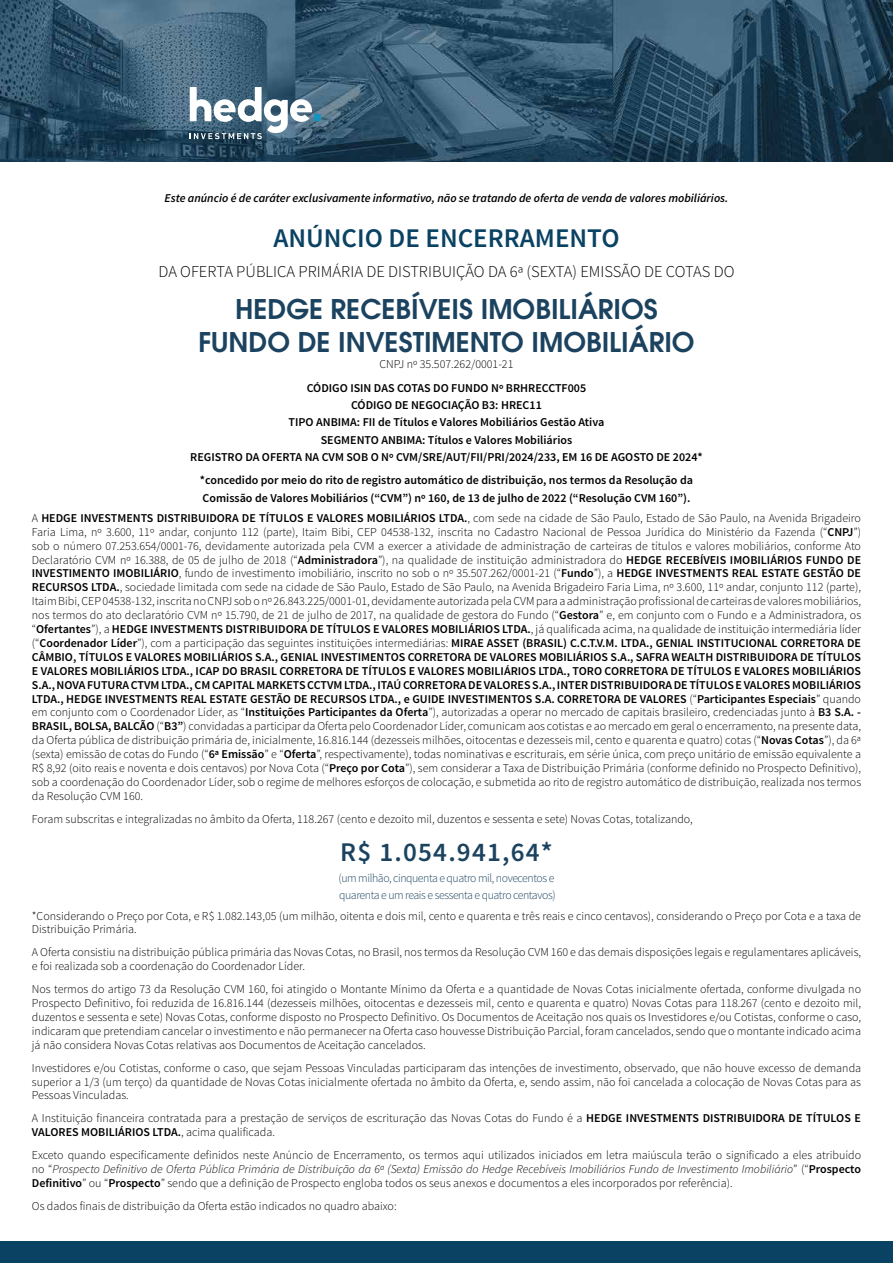
<style>
.page{position:relative;width:893px;height:1263px;background:#fff}
.page>*{position:absolute;margin:0;border:0;box-sizing:border-box;transform-origin:0 0}
.t1{font:600 27px/32.8px "ITC Avant Garde Pro";color:#1b4360;text-align:center}
.t2{font:600 27px "Source Sans Pro";color:#0a4263}
.t3{font:600 27px "Source Sans Pro";letter-spacing:.045em;color:#1b4360}
.t4{font:300 16.5px "Source Sans Pro";color:#000}
.t5{font:300 12px/14px "Source Sans Pro";color:#000;text-align:justify}
.t6{font:600 12px/17.2px "Source Sans Pro";color:#000;text-align:center}
.t7{font:italic 600 12px "Source Sans Pro";color:#000}
.t8{font:300 12px/17px "Source Sans Pro";letter-spacing:-.035em;color:#1b4360}
.s1{font-weight:600}
.s2{font-style:italic}
</style>
<div class="page">
<img style="left:0;top:0;width:893px;height:162px">
<div style="left:0;top:1242px;width:893px;height:21px;background:#0a4263"></div>
<div style="left:314px;top:114px;width:7px;height:7px;background:#1493be"></div>
<svg style="left:190px;top:87px;width:122px;height:52px"></svg>
<p class="t7" style="left:165px;top:191px;width:565px">Este anúncio é de caráter exclusivamente informativo, não se tratando de oferta de venda de valores mobiliários.</p>
<h1 class="t2" style="left:273px;top:221px;width:348px">ANÚNCIO DE ENCERRAMENTO</h1>
<h2 class="t4" style="left:159px;top:261px;width:577px">DA OFERTA PÚBLICA PRIMÁRIA DE DISTRIBUIÇÃO DA 6ª (SEXTA) EMISSÃO DE COTAS DO</h2>
<h1 class="t1" style="left:198px;top:292px;width:498px">HEDGE RECEBÍVEIS IMOBILIÁRIOS<br>FUNDO DE INVESTIMENTO IMOBILIÁRIO</h1>
<p class="t5" style="left:379px;top:358px;width:135px">CNPJ nº 35.507.262/0001-21</p>
<p class="t6" style="left:190px;top:380px;width:514px">CÓDIGO ISIN DAS COTAS DO FUNDO Nº BRHRECCTF005<br>CÓDIGO DE NEGOCIAÇÃO B3: HREC11<br>TIPO ANBIMA: FII de Títulos e Valores Mobiliários Gestão Ativa<br>SEGMENTO ANBIMA: Títulos e Valores Mobiliários<br>REGISTRO DA OFERTA NA CVM SOB O Nº CVM/SRE/AUT/FII/PRI/2024/233, EM 16 DE AGOSTO DE 2024*</p>
<p class="t6" style="left:200px;top:472px;width:495px;text-align:left">*concedido por meio do rito de registro automático de distribuição, nos termos da Resolução da<br>Comissão de Valores Mobiliários (“CVM”) nº 160, de 13 de julho de 2022 (“Resolução CVM 160”).</p>
<p class="t5" style="left:32px;top:511px;width:831px">A <span class="s1">HEDGE INVESTMENTS DISTRIBUIDORA DE TÍTULOS E VALORES MOBILIÁRIOS LTDA.</span>, com sede na cidade de São Paulo, Estado de São Paulo, na Avenida Brigadeiro Faria Lima, nº 3.600, 11º andar, conjunto 112 (parte), Itaim Bibi, CEP 04538-132, inscrita no Cadastro Nacional de Pessoa Jurídica do Ministério da Fazenda (“<span class="s1">CNPJ</span>”) sob o número 07.253.654/0001-76, devidamente autorizada pela CVM a exercer a atividade de administração de carteiras de títulos e valores mobiliários, conforme Ato Declaratório CVM nº 16.388, de 05 de julho de 2018 (“<span class="s1">Administradora</span>”), na qualidade de instituição administradora do <span class="s1">HEDGE RECEBÍVEIS IMOBILIÁRIOS FUNDO DE INVESTIMENTO IMOBILIÁRIO</span>, fundo de investimento imobiliário, inscrito no sob o nº 35.507.262/0001-21 (“<span class="s1">Fundo</span>”), a <span class="s1">HEDGE INVESTMENTS REAL ESTATE GESTÃO DE RECURSOS LTDA.</span>, sociedade limitada com sede na cidade de São Paulo, Estado de São Paulo, na Avenida Brigadeiro Faria Lima, nº 3.600, 11º andar, conjunto 112 (parte), Itaim Bibi, CEP 04538-132, inscrita no CNPJ sob o nº 26.843.225/0001-01, devidamente autorizada pela CVM para a administração profissional de carteiras de valores mobiliários, nos termos do ato declaratório CVM nº 15.790, de 21 de julho de 2017, na qualidade de gestora do Fundo (“<span class="s1">Gestora</span>” e, em conjunto com o Fundo e a Administradora, os “<span class="s1">Ofertantes</span>”), a <span class="s1">HEDGE INVESTMENTS DISTRIBUIDORA DE TÍTULOS E VALORES MOBILIÁRIOS LTDA.</span>, já qualificada acima, na qualidade de instituição intermediária líder (“<span class="s1">Coordenador Líder</span>”), com a participação das seguintes instituições intermediárias: <span class="s1">MIRAE ASSET (BRASIL) C.C.T.V.M. LTDA., GENIAL INSTITUCIONAL CORRETORA DE CÂMBIO, TÍTULOS E VALORES MOBILIÁRIOS S.A., GENIAL INVESTIMENTOS CORRETORA DE VALORES MOBILIÁRIOS S.A., SAFRA WEALTH DISTRIBUIDORA DE TÍTULOS E VALORES MOBILIÁRIOS LTDA., ICAP DO BRASIL CORRETORA DE TÍTULOS E VALORES MOBILIÁRIOS LTDA., TORO CORRETORA DE TÍTULOS E VALORES MOBILIÁRIOS S.A., NOVA FUTURA CTVM LTDA., CM CAPITAL MARKETS CCTVM LTDA., ITAÚ CORRETORA DE VALORES S.A., INTER DISTRIBUIDORA DE TÍTULOS E VALORES MOBILIÁRIOS LTDA., HEDGE INVESTMENTS REAL ESTATE GESTÃO DE RECURSOS LTDA., e GUIDE INVESTIMENTOS S.A. CORRETORA DE VALORES</span> (“<span class="s1">Participantes Especiais</span>” quando em conjunto com o Coordenador Líder, as “<span class="s1">Instituições Participantes da Oferta</span>”), autorizadas a operar no mercado de capitais brasileiro, credenciadas junto à <span class="s1">B3 S.A. - BRASIL, BOLSA, BALCÃO</span> (“<span class="s1">B3”</span>) convidadas a participar da Oferta pelo Coordenador Líder, comunicam aos cotistas e ao mercado em geral o encerramento, na presente data, da Oferta pública de distribuição primária de, inicialmente, 16.816.144 (dezesseis milhões, oitocentas e dezesseis mil, cento e quarenta e quatro) cotas (“<span class="s1">Novas Cotas</span>”), da 6ª (sexta) emissão de cotas do Fundo (“<span class="s1">6ª Emissão</span>” e “<span class="s1">Oferta</span>”, respectivamente), todas nominativas e escriturais, em série única, com preço unitário de emissão equivalente a R$ 8,92 (oito reais e noventa e dois centavos) por Nova Cota (“<span class="s1">Preço por Cota</span>”), sem considerar a Taxa de Distribuição Primária (conforme definido no Prospecto Definitivo), sob a coordenação do Coordenador Líder, sob o regime de melhores esforços de colocação, e submetida ao rito de registro automático de distribuição, realizada nos termos da Resolução CVM 160.</p>
<p class="t5" style="left:32px;top:812px;width:662px">Foram subscritas e integralizadas no âmbito da Oferta, 118.267 (cento e dezoito mil, duzentos e sessenta e sete) Novas Cotas, totalizando,</p>
<h1 class="t3" style="left:340px;top:835px;width:214px">R$ 1.054.941,64*</h1>
<p class="t8" style="left:339px;top:870px;width:219px">(um milhão, cinquenta e quatro mil, novecentos e quarenta e um reais e sessenta e quatro centavos)</p>
<p class="t5" style="left:32px;top:909px;width:831px">*Considerando o Preço por Cota, e R$ 1.082.143,05 (um milhão, oitenta e dois mil, cento e quarenta e três reais e cinco centavos), considerando o Preço por Cota e a taxa de<br>Distribuição Primária.</p>
<p class="t5" style="left:32px;top:945px;width:831px">A Oferta consistiu na distribuição pública primária das Novas Cotas, no Brasil, nos termos da Resolução CVM 160 e das demais disposições legais e regulamentares aplicáveis, e foi realizada sob a coordenação do Coordenador Líder.</p>
<p class="t5" style="left:32px;top:982px;width:831px">Nos termos do artigo 73 da Resolução CVM 160, foi atingido o Montante Mínimo da Oferta e a quantidade de Novas Cotas inicialmente ofertada, conforme divulgada no Prospecto Definitivo, foi reduzida de 16.816.144 (dezesseis milhões, oitocentas e dezesseis mil, cento e quarenta e quatro) Novas Cotas para 118.267 (cento e dezoito mil, duzentos e sessenta e sete) Novas Cotas, conforme disposto no Prospecto Definitivo. Os Documentos de Aceitação nos quais os Investidores e/ou Cotistas, conforme o caso, indicaram que pretendiam cancelar o investimento e não permanecer na Oferta caso houvesse Distribuição Parcial, foram cancelados, sendo que o montante indicado acima já não considera Novas Cotas relativas aos Documentos de Aceitação cancelados.</p>
<p class="t5" style="left:32px;top:1061px;width:831px">Investidores e/ou Cotistas, conforme o caso, que sejam Pessoas Vinculadas participaram das intenções de investimento, observado, que não houve excesso de demanda superior a 1/3 (um terço) da quantidade de Novas Cotas inicialmente ofertada no âmbito da Oferta, e, sendo assim, não foi cancelada a colocação de Novas Cotas para as Pessoas Vinculadas.</p>
<p class="t5" style="left:32px;top:1111px;width:831px">A Instituição financeira contratada para a prestação de serviços de escrituração das Novas Cotas do Fundo é a <span class="s1">HEDGE INVESTMENTS DISTRIBUIDORA DE TÍTULOS E<br>VALORES MOBILIÁRIOS LTDA.</span>, acima qualificada.</p>
<p class="t5" style="left:32px;top:1148px;width:831px">Exceto quando especificamente definidos neste Anúncio de Encerramento, os termos aqui utilizados iniciados em letra maiúscula terão o significado a eles atribuído no “<span class="s2">Prospecto Definitivo de Oferta Pública Primária de Distribuição da 6ª (Sexta) Emissão do Hedge Recebíveis Imobiliários Fundo de Investimento Imobiliário</span>” (“<span class="s1">Prospecto Definitivo</span>” ou “<span class="s1">Prospecto</span>” sendo que a definição de Prospecto engloba todos os seus anexos e documentos a eles incorporados por referência).</p>
<p class="t5" style="left:32px;top:1199px;width:366px">Os dados finais de distribuição da Oferta estão indicados no quadro abaixo:</p>
</div>
